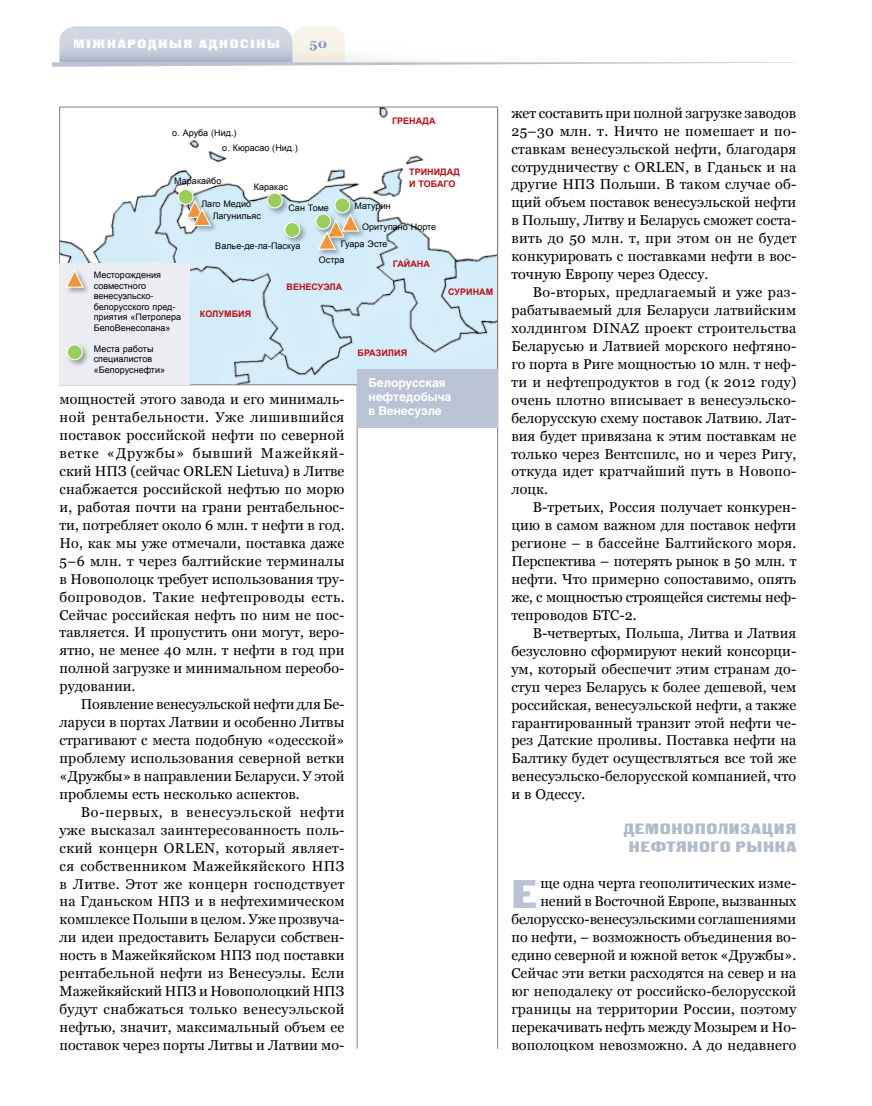
<style>
.page{position:relative;width:872px;height:1106px;background:#fff}
.page>*{position:absolute;margin:0;border:0;box-sizing:border-box;transform-origin:0 0}
.t1{font:39.9px "Black Grotesk C";color:#b9c3d3}
.t2{font:15px "Black Grotesk C";letter-spacing:.045em;color:#b0bbcc}
.t3{font:14.25px/18px "Georgia";letter-spacing:.005em;color:#000;text-align:justify}
.t4{font:700 13.5px "Georgia";color:#8095af}
.t5{font:700 12px/14.4px "Helios";letter-spacing:-.01em;color:#fff}
.t6{font:12px "Black Grotesk C";letter-spacing:.15em;color:#fff}
.t7{font:9px/10.5px "Arial";color:#000}
.t8{font:700 9px "Arial";color:#c10c13}
</style>
<div class="page">
<hr style="left:497px;top:109px;width:1px;height:939px;background:#818084">
<svg style="left:52px;top:26px;width:743px;height:41px"></svg>
<hr style="left:357px;top:385px;width:1px;height:663px;background:#818084">
<img style="left:61px;top:109px;width:435px;height:274px">
<div style="left:357px;top:369px;width:140px;height:59px;background:#b9c3d3"></div>
<div style="left:60px;top:263px;width:130px;height:121px;background:#ebedf3"></div>
<div style="left:64px;top:268px;width:33px;height:33px;background:#000;opacity:.34"></div>
<svg style="left:65px;top:269px;width:20px;height:19px"></svg>
<div style="left:65px;top:342px;width:31px;height:32px;background:#000;opacity:.34"></div>
<div style="left:67px;top:345px;width:15px;height:15px;background:#98ce59;border-radius:50%"></div>
<div style="left:67px;top:344px;width:16px;height:16px;border:1px solid #fff;border-radius:50%"></div>
<div style="left:176px;top:187px;width:31px;height:31px;background:#000;opacity:.34"></div>
<div style="left:178px;top:189px;width:15px;height:15px;background:#98ce59;border-radius:50%"></div>
<div style="left:178px;top:189px;width:16px;height:16px;border:1px solid #fff;border-radius:50%"></div>
<div style="left:265px;top:191px;width:31px;height:31px;background:#000;opacity:.34"></div>
<div style="left:267px;top:193px;width:15px;height:15px;background:#98ce59;border-radius:50%"></div>
<div style="left:267px;top:192px;width:16px;height:16px;border:1px solid #fff;border-radius:50%"></div>
<div style="left:282px;top:220px;width:32px;height:31px;background:#000;opacity:.34"></div>
<div style="left:285px;top:222px;width:15px;height:15px;background:#98ce59;border-radius:50%"></div>
<div style="left:284px;top:222px;width:16px;height:16px;border:1px solid #fff;border-radius:50%"></div>
<div style="left:313px;top:212px;width:32px;height:31px;background:#d2edf9"></div>
<div style="left:315px;top:213px;width:16px;height:16px;border:1px solid #fff;border-radius:50%"></div>
<div style="left:333px;top:195px;width:31px;height:32px;background:#000;opacity:.34"></div>
<div style="left:335px;top:198px;width:15px;height:15px;background:#98ce59;border-radius:50%"></div>
<div style="left:334px;top:197px;width:16px;height:16px;border:1px solid #fff;border-radius:50%"></div>
<div style="left:184px;top:198px;width:34px;height:33px;background:#000;opacity:.34"></div>
<div style="left:191px;top:207px;width:34px;height:33px;background:#000;opacity:.34"></div>
<svg style="left:185px;top:199px;width:27px;height:28px"></svg>
<div style="left:325px;top:218px;width:33px;height:33px;background:#d2edf9"></div>
<div style="left:316px;top:230px;width:34px;height:33px;background:#000;opacity:.34"></div>
<div style="left:339px;top:212px;width:34px;height:33px;background:#000;opacity:.34"></div>
<svg style="left:317px;top:213px;width:43px;height:37px"></svg>
<p class="t6" style="left:73px;top:36px;width:208px">міжнародныя адносіны</p>
<p class="t4" style="left:309px;top:35px;width:19px">50</p>
<p class="t7" style="left:222px;top:125px;width:77px;line-height:15px;text-indent:-50px">о. Аруба (Нид.)<br>о. Кюрасао (Нид.)</p>
<p class="t7" style="left:174px;top:176px;width:49px">Маракайбо</p>
<p class="t7" style="left:254px;top:181px;width:36px">Каракас</p>
<p class="t8" style="left:392px;top:115px;width:45px">гренада</p>
<p class="t8" style="left:409px;top:166px;width:19px">трини</p>
<p class="t8" style="left:440px;top:166px;width:21px">дад</p>
<p class="t8" style="left:409px;top:178px;width:17px">и тоб</p>
<p class="t8" style="left:437px;top:178px;width:19px">аго</p>
<p class="t7" style="left:94px;top:270px;width:89px">Месторождения совместного венесуэльско&shy;белорусского пред&shy;приятия «Петролера<br>БелоВенесолана»</p>
<p class="t7" style="left:94px;top:343px;width:73px">Места работы специалистов «Белоруснефти»</p>
<p class="t7" style="left:213px;top:197px;width:50px;line-height:12.6px;text-indent:-11px">Лаго медио<br>Лагунильяс</p>
<p class="t7" style="left:288px;top:202px;width:42px">Сан Томе</p>
<p class="t7" style="left:319px;top:236px;width:70px;line-height:15.6px;text-indent:22px">Гуара Эсте<br>Остра</p>
<p class="t7" style="left:354px;top:200px;width:38px">Матурин</p>
<p class="t7" style="left:362px;top:222px;width:76px">Оритупано Норте</p>
<p class="t7" style="left:215px;top:241px;width:87px">Валье-де-ла-Паскуа</p>
<p class="t8" style="left:393px;top:257px;width:39px">ГАЙАНА</p>
<p class="t8" style="left:200px;top:307px;width:32px">колумбия</p>
<p class="t8" style="left:286px;top:280px;width:57px">венесуэла</p>
<p class="t8" style="left:448px;top:286px;width:45px">суринам</p>
<p class="t8" style="left:357px;top:347px;width:44px">Бразилия</p>
<p class="t3" style="left:60px;top:390px;width:286px">мощностей этого завода и его минималь&shy;ной рентабельности. Уже лишившийся поставок российской нефти по северной ветке «Дружбы» бывший Мажейкяй&shy;ский НПЗ (сейчас ORLEN Lietuva) в Литве снабжается российской нефтью по морю и, работая почти на грани рентабельнос&shy;ти, потребляет около 6 млн. т нефти в год.<br>Но, как мы уже отмечали, поставка даже 5–6 млн. т через балтийские терминалы в Новополоцк требует использования тру&shy;бопроводов. Такие нефтепроводы есть.<br>Сейчас российская нефть по ним не пос&shy;тавляется. И пропустить они могут, веро&shy;ятно, не менее 40 млн. т нефти в год при полной загрузке и минимальном переобо&shy;рудовании.</p>
<p class="t3" style="left:60px;top:695px;width:286px;text-indent:21px">Появление венесуэльской нефти для Бе&shy;ларуси в портах Латвии и особенно Литвы страгивают с места подобную «одесской» проблему использования северной ветки «Дружбы» в направлении Беларуси. У этой проблемы есть несколько аспектов.</p>
<p class="t3" style="left:60px;top:803px;width:286px;text-indent:21px">Во-первых, в венесуэльской нефти уже высказал заинтересованность поль&shy;ский концерн ORLEN, который являет&shy;ся собственником Мажейкяйского НПЗ в Литве. Этот же концерн господствует на Гданьском НПЗ и в нефтехимическом комплексе Польши в целом. Уже прозвуча&shy;ли идеи предоставить Беларуси собствен&shy;ность в Мажейкяйском НПЗ под поставки рентабельной нефти из Венесуэлы. Если Мажейкяйский НПЗ и Новополоцкий НПЗ будут снабжаться только венесуэльской нефтью, значит, максимальный объем ее поставок через порты Литвы и Латвии мо-</p>
<p class="t5" style="left:368px;top:375px;width:84px">Белорусская нефтедобыча в Венесуэле</p>
<p class="t3" style="left:511px;top:104px;width:286px">жет составить при полной загрузке заводов 25–30 млн. т. Ничто не помешает и по&shy;ставкам венесуэльской нефти, благодаря сотрудничеству с ORLEN, в Гданьск и на другие НПЗ Польши. В таком случае об&shy;щий объем поставок венесуэльской нефти в Польшу, Литву и Беларусь сможет соста&shy;вить до 50 млн. т, при этом он не будет конкурировать с поставками нефти в вос&shy;точную Европу через Одессу.</p>
<p class="t3" style="left:511px;top:283px;width:286px;text-indent:21px">Во-вторых, предлагаемый и уже раз&shy;рабатываемый для Беларуси латвийским холдингом DINAZ проект строительства Беларусью и Латвией морского нефтяно&shy;го порта в Риге мощностью 10 млн. т неф&shy;ти и нефтепродуктов в год (к 2012 году) очень плотно вписывает в венесуэльско&shy;белорусскую схему поставок Латвию. Лат&shy;вия будет привязана к этим поставкам не только через Вентспилс, но и через Ригу, откуда идет кратчайший путь в Новопо&shy;лоцк.</p>
<p class="t3" style="left:511px;top:498px;width:286px;text-indent:21px">В-третьих, Россия получает конкурен&shy;цию в самом важном для поставок нефти регионе – в бассейне Балтийского моря.<br>Перспектива – потерять рынок в 50 млн. т нефти. Что примерно сопоставимо, опять же, с мощностью строящейся системы неф&shy;тепроводов БТС-2.</p>
<p class="t3" style="left:511px;top:624px;width:286px;text-indent:21px">В-четвертых, Польша, Литва и Латвия безусловно сформируют некий консорци&shy;ум, который обеспечит этим странам до&shy;ступ через Беларусь к более дешевой, чем российская, венесуэльской нефти, а также гарантированный транзит этой нефти че&shy;рез Датские проливы. Поставка нефти на Балтику будет осуществляться все той же венесуэльско-белорусской компанией, что и в Одессу.</p>
<p class="t2" style="left:623px;top:820px;width:35px">ДЕМОНО</p>
<p class="t2" style="left:694px;top:820px;width:102px">ПОЛИЗАЦИЯ</p>
<p class="t2" style="left:629px;top:838px;width:60px">НЕФТЯНО</p>
<p class="t2" style="left:710px;top:838px;width:39px">ГО РЫН</p>
<p class="t2" style="left:775px;top:838px;width:23px">КА</p>
<h1 class="t1" style="left:511px;top:870px;width:27px">Е</h1>
<p class="t3" style="left:511px;top:874px;width:286px;text-align:right">ще одна черта геополитических изме&shy;нений в Восточной Европе, вызванных белорусско-венесуэльскими соглашениями по нефти, – возможность объединения во&shy;едино северной и южной веток «Дружбы».<br>Сейчас эти ветки расходятся на север и на юг неподалеку от российско-белорусской границы на территории России, поэтому перекачивать нефть между Мозырем и Но&shy;вополоцком невозможно. А до недавнего</p>
</div>
